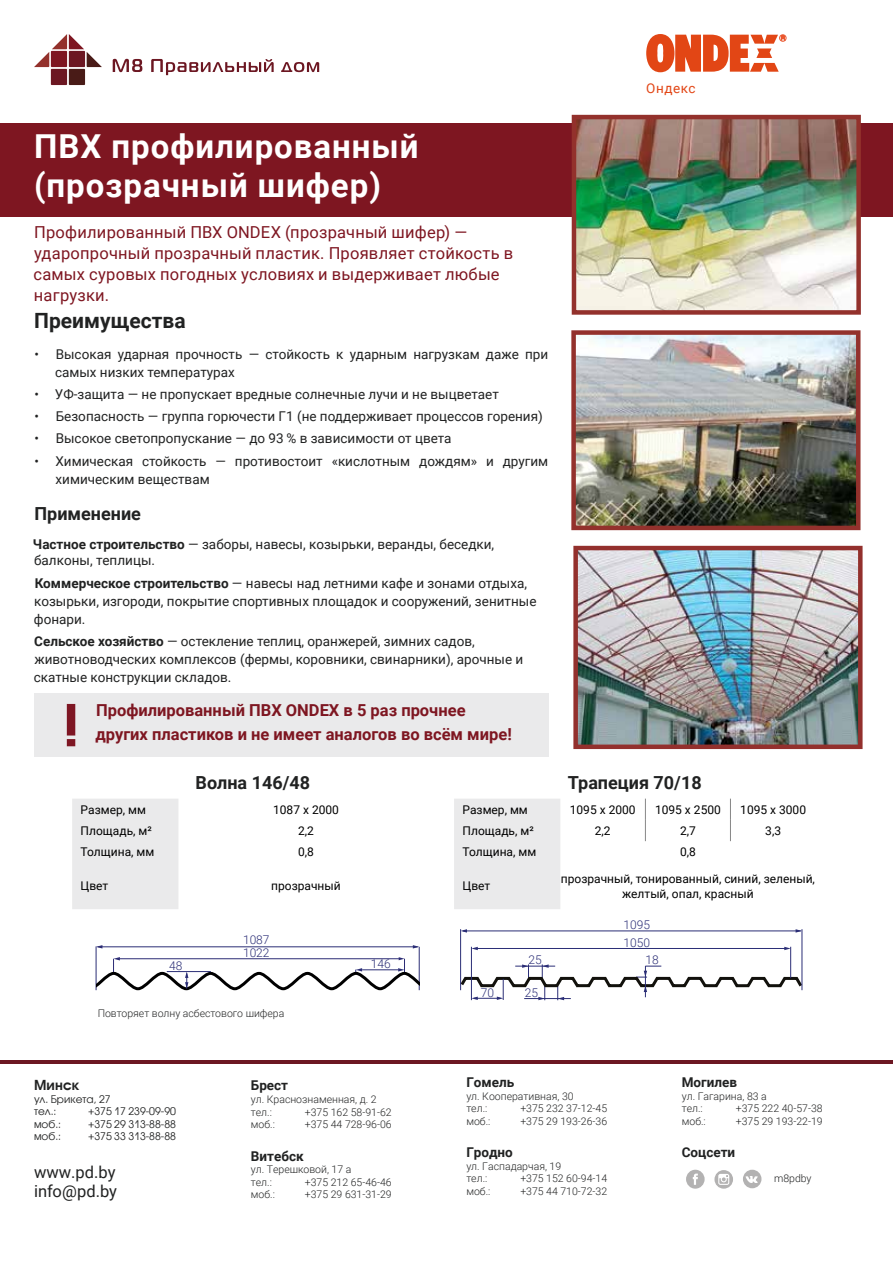
<style>
.page{position:relative;width:893px;height:1263px;background:#fff}
.page>*{position:absolute;margin:0;border:0;box-sizing:border-box;transform-origin:0 0}
.t1{font:700 33px/39.6px "Roboto";letter-spacing:.03em;color:#fff}
.t2{font:700 21px "Roboto";color:#212222}
.t3{font:700 18px "Roboto";color:#212222}
.t4{font:16.5px/21px "Roboto";letter-spacing:.01em;color:#7e1621}
.t5{font:700 16.5px/24px "Roboto";color:#7e1621}
.t6{font:16.5px/19.8px "Roboto";color:#212222}
.t7{font:13.5px/18px "Roboto";color:#212222}
.t8{font:700 13.5px "Roboto";color:#212222}
.t9{font:13.5px "Roboto";letter-spacing:.04em;color:#e24616}
.t10{font:700 13.5px "Avant Garde CTT";letter-spacing:.015em;color:#212222}
.t11{font:12px/14.4px "Roboto";color:#000;text-align:center}
.t12{font:300 12px/18px "Roboto";color:#2b2e76}
.t13{font:300 10.5px/12.6px "Roboto";color:#212222}
.t14{font:10.5px/12.6px "Avant Garde CTT";color:#212222}
.s1{font-weight:700}
</style>
<div class="page">
<div style="left:34px;top:693px;width:515px;height:64px;background:#eaeaeb"></div>
<img style="left:576px;top:335px;width:279px;height:190px">
<div style="left:571px;top:330px;width:289px;height:200px;border:4px solid #93312c"></div>
<img style="left:578px;top:551px;width:279px;height:193px">
<div style="left:573px;top:546px;width:289px;height:203px;border:4px solid #93302d"></div>
<div style="left:0;top:123px;width:893px;height:94px;background:#7e1621"></div>
<hr style="left:0;top:1060px;width:893px;height:3px;background:#6c1722">
<img style="left:577px;top:120px;width:279px;height:190px">
<div style="left:572px;top:115px;width:289px;height:200px;border:4px solid #93312c"></div>
<svg style="left:67px;top:704px;width:8px;height:42px"></svg>
<div style="left:686px;top:1170px;width:19px;height:19px;background:#b3b2b2;border-radius:50%"></div>
<svg style="left:693px;top:1173px;width:5px;height:12px"></svg>
<svg style="left:714px;top:1170px;width:19px;height:19px"></svg>
<svg style="left:718px;top:1174px;width:11px;height:11px"></svg>
<div style="left:743px;top:1170px;width:18px;height:18px;background:#b3b2b2;border-radius:50%"></div>
<svg style="left:745px;top:1176px;width:13px;height:7px"></svg>
<hr style="left:419px;top:947px;width:1px;height:43px;background:#2b2e76">
<hr style="left:96px;top:946px;width:1px;height:44px;background:#2b2e76">
<hr style="left:98px;top:946px;width:320px;height:1px;background:#2b2e76">
<svg style="left:96px;top:957px;width:323px;height:34px"></svg>
<svg style="left:96px;top:945px;width:6px;height:3px"></svg>
<hr style="left:474px;top:948px;width:311px;height:1px;background:#2b2e76">
<hr style="left:790px;top:947px;width:1px;height:31px;background:#2b2e76">
<svg style="left:784px;top:947px;width:7px;height:3px"></svg>
<svg style="left:472px;top:947px;width:6px;height:3px"></svg>
<hr style="left:471px;top:947px;width:1px;height:53px;background:#2b2e76">
<svg style="left:460px;top:964px;width:343px;height:36px"></svg>
<hr style="left:463px;top:931px;width:338px;height:1px;background:#2b2e76">
<hr style="left:802px;top:929px;width:1px;height:61px;background:#2b2e76">
<hr style="left:460px;top:929px;width:1px;height:61px;background:#2b2e76">
<svg style="left:461px;top:929px;width:6px;height:4px"></svg>
<svg style="left:796px;top:929px;width:6px;height:4px"></svg>
<div style="left:72px;top:799px;width:106px;height:110px;background:#eaeaeb"></div>
<div style="left:454px;top:799px;width:106px;height:110px;background:#eaeaeb"></div>
<svg style="left:645px;top:799px;width:1px;height:42px"></svg>
<svg style="left:730px;top:799px;width:1px;height:42px"></svg>
<div style="left:779px;top:35px;width:7px;height:7px;border:1px solid #ea572f;border-radius:50%"></div>
<svg style="left:646px;top:34px;width:139px;height:38px"></svg>
<svg style="left:113px;top:59px;width:29px;height:13px"></svg>
<svg style="left:151px;top:59px;width:123px;height:16px"></svg>
<svg style="left:281px;top:62px;width:38px;height:10px"></svg>
<div style="left:69px;top:69px;width:16px;height:16px;background:#491b17"></div>
<svg style="left:34px;top:34px;width:68px;height:33px"></svg>
<div style="left:51px;top:69px;width:16px;height:16px;background:#6c1722"></div>
<h1 class="t1" style="left:34px;top:125px;width:386px">ПВХ профилированный (прозрачный шифер)</h1>
<p class="t4" style="left:33px;top:221px;width:481px">Профилированный ПВХ ONDEX (прозрачный шифер) — ударопрочный прозрачный пластик. Проявляет стойкость в самых суровых погодных условиях и выдерживает любые нагрузки.</p>
<h2 class="t2" style="left:34px;top:306px;width:153px">Преимущества</h2>
<p class="t7" style="left:55px;top:344px;width:495px;text-indent:-21px">• Высокая ударная прочность — стойкость к ударным нагрузкам даже при самых низких температурах</p>
<p class="t7" style="left:34px;top:385px;width:466px">• УФ-защита — не пропускает вредные солнечные лучи и не выцветает</p>
<p class="t7" style="left:34px;top:407px;width:510px">• Безопасность — группа горючести Г1 (не поддерживает процессов горения)</p>
<p class="t7" style="left:34px;top:429px;width:419px">• Высокое светопропускание — до 93 % в зависимости от цвета</p>
<p class="t7" style="left:56px;top:451px;width:494px;text-indent:-21px">• Химическая стойкость — противостоит «кислотным дождям» и другим химическим веществам</p>
<h3 class="t3" style="left:34px;top:501px;width:108px">Применение</h3>
<p class="t7" style="left:33px;top:536px;width:463px;line-height:16.2px"><span class="s1">Частное строительство</span> — заборы, навесы, козырьки, веранды, беседки, балконы, теплицы.</p>
<p class="t7" style="left:34px;top:573px;width:504px"><span class="s1">Коммерческое строительство</span> — навесы над летними кафе и зонами отдыха, козырьки, изгороди, покрытие спортивных площадок и сооружений, зенитные фонари.</p>
<p class="t7" style="left:34px;top:631px;width:491px"><span class="s1">Сельское хозяйство</span> — остекление теплиц, оранжерей, зимних садов, животноводческих комплексов (фермы, коровники, свинарники), арочные и скатные конструкции складов.</p>
<p class="t5" style="left:96px;top:698px;width:418px">Профилированный ПВХ ONDEX в 5 раз прочнее других пластиков и не имеет аналогов во всём мире!</p>
<p class="t9" style="left:646px;top:78px;width:51px">Ондекс</p>
<h3 class="t3" style="left:196px;top:770px;width:116px">Волна 146/48</h3>
<h3 class="t3" style="left:568px;top:770px;width:135px">Трапеция 70/18</h3>
<p class="t11" style="left:81px;top:802px;width:67px">Размер, мм</p>
<p class="t11" style="left:273px;top:802px;width:67px">1087 х 2000</p>
<p class="t11" style="left:81px;top:823px;width:73px">Площадь, м²</p>
<p class="t11" style="left:298px;top:823px;width:17px">2,2</p>
<p class="t11" style="left:81px;top:844px;width:75px">Толщина, мм</p>
<p class="t11" style="left:298px;top:844px;width:17px">0,8</p>
<p class="t11" style="left:81px;top:878px;width:29px">Цвет</p>
<p class="t11" style="left:271px;top:878px;width:71px">прозрачный</p>
<p class="t11" style="left:463px;top:802px;width:67px">Размер, мм</p>
<p class="t11" style="left:570px;top:802px;width:67px">1095 х 2000</p>
<p class="t11" style="left:655px;top:802px;width:67px">1095 х 2500</p>
<p class="t11" style="left:740px;top:802px;width:67px">1095 х 3000</p>
<p class="t11" style="left:463px;top:823px;width:73px">Площадь, м²</p>
<p class="t11" style="left:595px;top:823px;width:17px">2,2</p>
<p class="t11" style="left:680px;top:823px;width:17px">2,7</p>
<p class="t11" style="left:765px;top:823px;width:17px">3,3</p>
<p class="t11" style="left:463px;top:844px;width:75px">Толщина, мм</p>
<p class="t11" style="left:680px;top:844px;width:17px">0,8</p>
<p class="t11" style="left:463px;top:878px;width:29px">Цвет</p>
<p class="t11" style="left:561px;top:871px;width:256px">прозрачный, тонированный, синий, зеленый, желтый, опал, красный</p>
<p class="t12" style="left:169px;top:956px;width:15px">48</p>
<p class="t12" style="left:243px;top:930px;width:28px">1087</p>
<p class="t12" style="left:243px;top:943px;width:28px">1022</p>
<p class="t12" style="left:371px;top:954px;width:21px">146</p>
<p class="t12" style="left:624px;top:915px;width:28px">1095<br>1050</p>
<p class="t12" style="left:528px;top:951px;width:15px">25</p>
<p class="t12" style="left:645px;top:951px;width:15px">18</p>
<p class="t12" style="left:481px;top:983px;width:15px">70</p>
<p class="t12" style="left:525px;top:983px;width:15px">25</p>
<p class="t13" style="left:98px;top:1007px;width:188px">Повторяет волну асбестового шифера</p>
<p class="t10" style="left:34px;top:1077px;width:47px">Минск</p>
<p class="t14" style="left:34px;top:1092px;width:78px">ул. Брикета, 27 тел.:</p>
<p class="t14" style="left:88px;top:1105px;width:90px">+375 17 239-09-90</p>
<p class="t14" style="left:34px;top:1117px;width:29px">моб.:</p>
<p class="t14" style="left:88px;top:1117px;width:90px">+375 29 313-88-88</p>
<p class="t14" style="left:34px;top:1130px;width:29px">моб.:</p>
<p class="t14" style="left:88px;top:1130px;width:90px">+375 33 313-88-88</p>
<p class="t6" style="left:34px;top:1161px;width:85px">www.pd.by info@pd.by</p>
<p class="t8" style="left:251px;top:1076px;width:39px">Брест</p>
<p class="t13" style="left:251px;top:1092px;width:127px">ул. Краснознаменная, д. 2 тел.:</p>
<p class="t13" style="left:305px;top:1105px;width:88px">+375 162 58-91-62</p>
<p class="t13" style="left:251px;top:1118px;width:26px">моб.:</p>
<p class="t13" style="left:305px;top:1118px;width:88px">+375 44 728-96-06</p>
<p class="t8" style="left:251px;top:1146px;width:54px">Витебск</p>
<p class="t13" style="left:251px;top:1163px;width:102px">ул. Терешковой, 17 а тел.:</p>
<p class="t13" style="left:305px;top:1175px;width:88px">+375 212 65-46-46</p>
<p class="t13" style="left:251px;top:1188px;width:26px">моб.:</p>
<p class="t13" style="left:305px;top:1188px;width:88px">+375 29 631-31-29</p>
<p class="t8" style="left:466px;top:1073px;width:49px">Гомель</p>
<p class="t13" style="left:466px;top:1089px;width:109px">ул. Кооперативная, 30 тел.:</p>
<p class="t13" style="left:520px;top:1102px;width:88px">+375 232 37-12-45</p>
<p class="t13" style="left:466px;top:1114px;width:26px">моб.:</p>
<p class="t13" style="left:520px;top:1114px;width:88px">+375 29 193-26-36</p>
<p class="t8" style="left:466px;top:1143px;width:48px">Гродно</p>
<p class="t13" style="left:466px;top:1159px;width:96px">ул. Гаспадарчая, 19 тел.:</p>
<p class="t13" style="left:520px;top:1172px;width:88px">+375 152 60-94-14</p>
<p class="t13" style="left:466px;top:1184px;width:26px">моб.:</p>
<p class="t13" style="left:520px;top:1184px;width:88px">+375 44 710-72-32</p>
<p class="t8" style="left:682px;top:1073px;width:57px">Могилев</p>
<p class="t13" style="left:682px;top:1089px;width:87px">ул. Гагарина, 83 а тел.:</p>
<p class="t13" style="left:736px;top:1102px;width:88px">+375 222 40-57-38</p>
<p class="t13" style="left:682px;top:1114px;width:26px">моб.:</p>
<p class="t13" style="left:736px;top:1114px;width:88px">+375 29 193-22-19</p>
<p class="t8" style="left:682px;top:1143px;width:55px">Соцсети</p>
<p class="t13" style="left:774px;top:1172px;width:39px">m8pdby</p>
</div>
